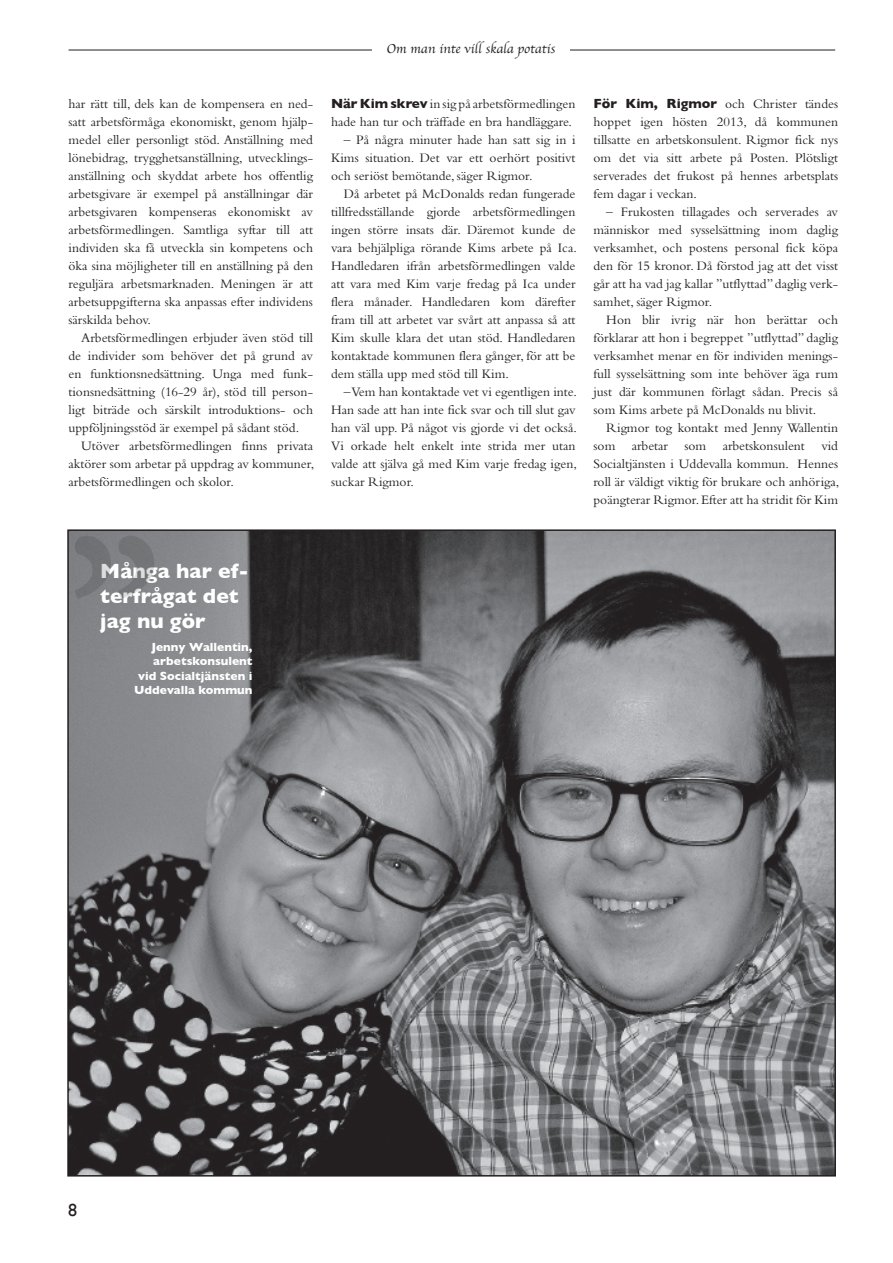
<style>
.page{position:relative;width:893px;height:1263px;background:#fff}
.page>*{position:absolute;margin:0;border:0;box-sizing:border-box;transform-origin:0 0}
.t1{font:700 condensed 225px "Minion Pro";color:#231f20}
.Billboard{font:700 21px/25.2px "Gill Sans";color:#fff}
.t2{font:18px "Gill Sans";color:#231f20}
.Brödtext_med_indrag{font:13.5px/18px "Bembo";color:#231f20;text-align:justify}
.Mellisingång{font:13.5px/18px "Bembo";color:#231f20;text-align:justify}
.t3{font:13.5px "Apple Chancery";color:#231f20}
.Billboard_namn{font:700 12px/14.4px "Gill Sans";color:#fff;text-align:right}
.s1{font-family:"Gill Sans";font-weight:700}
</style>
<div class="page">
<hr style="left:69px;top:50px;width:766px;height:1px;background:#231f20">
<div style="left:372px;top:43px;width:198px;height:14px;background:#fff"></div>
<img style="left:70px;top:532px;width:763px;height:641px">
<p class="Mellisingång" style="left:69px;top:95px;width:246px">har rätt till, dels kan de kompensera en ned&shy;satt arbetsförmåga ekonomiskt, genom hjälp&shy;medel eller personligt stöd. Anställning med lönebidrag, trygghetsanställning, utvecklings&shy;anställning och skyddat arbete hos offentlig arbetsgivare är exempel på anställningar där arbetsgivaren kompenseras ekonomiskt av arbetsförmedlingen. Samtliga syftar till att individen ska få utveckla sin kompetens och öka sina möjligheter till en anställning på den reguljära arbetsmarknaden. Meningen är att arbetsuppgifterna ska anpassas efter individens särskilda behov.</p>
<p class="Brödtext_med_indrag" style="left:69px;top:329px;width:246px;text-indent:13px">Arbetsförmedlingen erbjuder även stöd till de individer som behöver det på grund av en funktionsnedsättning. Unga med funk&shy;tionsnedsättning (16-29 år), stöd till person&shy;ligt biträde och särskilt introduktions- och uppföljningsstöd är exempel på sådant stöd.</p>
<p class="Brödtext_med_indrag" style="left:69px;top:437px;width:247px;text-indent:13px">Utöver arbetsförmedlingen finns privata aktörer som arbetar på uppdrag av kommuner, arbetsförmedlingen och skolor.</p>
<h1 class="t1" style="left:67px;top:466px;width:96px">”</h1>
<p class="Billboard" style="left:100px;top:557px;width:150px">Många har ef&shy;terfrågat det jag nu gör</p>
<p class="Billboard_namn" style="left:138px;top:639px;width:116px">Jenny Wallentin, arbetskonsulent vid Socialtjänsten i</p>
<p class="Billboard_namn" style="left:134px;top:682px;width:120px">Uddevalla kommun</p>
<p class="t3" style="left:387px;top:38px;width:170px">Om man inte vill skala potatis</p>
<p class="Mellisingång" style="left:331px;top:95px;width:246px"><span class="s1">När Kim skrev</span> in sig på arbetsförmedlingen hade han tur och träffade en bra handläggare.</p>
<p class="Brödtext_med_indrag" style="left:331px;top:131px;width:246px;text-indent:13px">– På några minuter hade han satt sig in i Kims situation. Det var ett oerhört positivt och seriöst bemötande, säger Rigmor.</p>
<p class="Brödtext_med_indrag" style="left:331px;top:185px;width:247px;text-indent:13px">Då arbetet på McDonalds redan fungerade tillfredsställande gjorde arbetsförmedlingen ingen större insats där. Däremot kunde de vara behjälpliga rörande Kims arbete på Ica.<br>Handledaren ifrån arbetsförmedlingen valde att vara med Kim varje fredag på Ica under flera månader. Handledaren kom därefter fram till att arbetet var svårt att anpassa så att Kim skulle klara det utan stöd. Handledaren kontaktade kommunen flera gånger, för att be dem ställa upp med stöd till Kim.</p>
<p class="Brödtext_med_indrag" style="left:331px;top:383px;width:247px;text-indent:13px">– Vem han kontaktade vet vi egentligen inte.<br>Han sade att han inte fick svar och till slut gav han väl upp. På något vis gjorde vi det också.<br>Vi orkade helt enkelt inte strida mer utan valde att själva gå med Kim varje fredag igen, suckar Rigmor.</p>
<p class="Mellisingång" style="left:594px;top:95px;width:246px"><span class="s1">För Kim, Rigmor</span> och Christer tändes hoppet igen hösten 2013, då kommunen tillsatte en arbetskonsulent. Rigmor fick nys om det via sitt arbete på Posten. Plötsligt serverades det frukost på hennes arbetsplats fem dagar i veckan.</p>
<p class="Brödtext_med_indrag" style="left:594px;top:203px;width:246px;text-indent:13px">– Frukosten tillagades och serverades av människor med sysselsättning inom daglig verksamhet, och postens personal fick köpa den för 15 kronor. Då förstod jag att det visst går att ha vad jag kallar ”utflyttad” daglig verk&shy;samhet, säger Rigmor.</p>
<p class="Brödtext_med_indrag" style="left:594px;top:311px;width:246px;text-indent:13px">Hon blir ivrig när hon berättar och förklarar att hon i begreppet ”utflyttad” daglig verksamhet menar en för individen menings&shy;full sysselsättning som inte behöver äga rum just där kommunen förlagt sådan. Precis så som Kims arbete på McDonalds nu blivit.</p>
<p class="Brödtext_med_indrag" style="left:594px;top:419px;width:247px;text-indent:13px">Rigmor tog kontakt med Jenny Wallentin som arbetar som arbetskonsulent vid Socialtjänsten i Uddevalla kommun. Hennes roll är väldigt viktig för brukare och anhöriga, poängterar Rigmor. Efter att ha stridit för Kim</p>
<h3 class="t2" style="left:68px;top:1199px;width:10px">8</h3>
</div>
